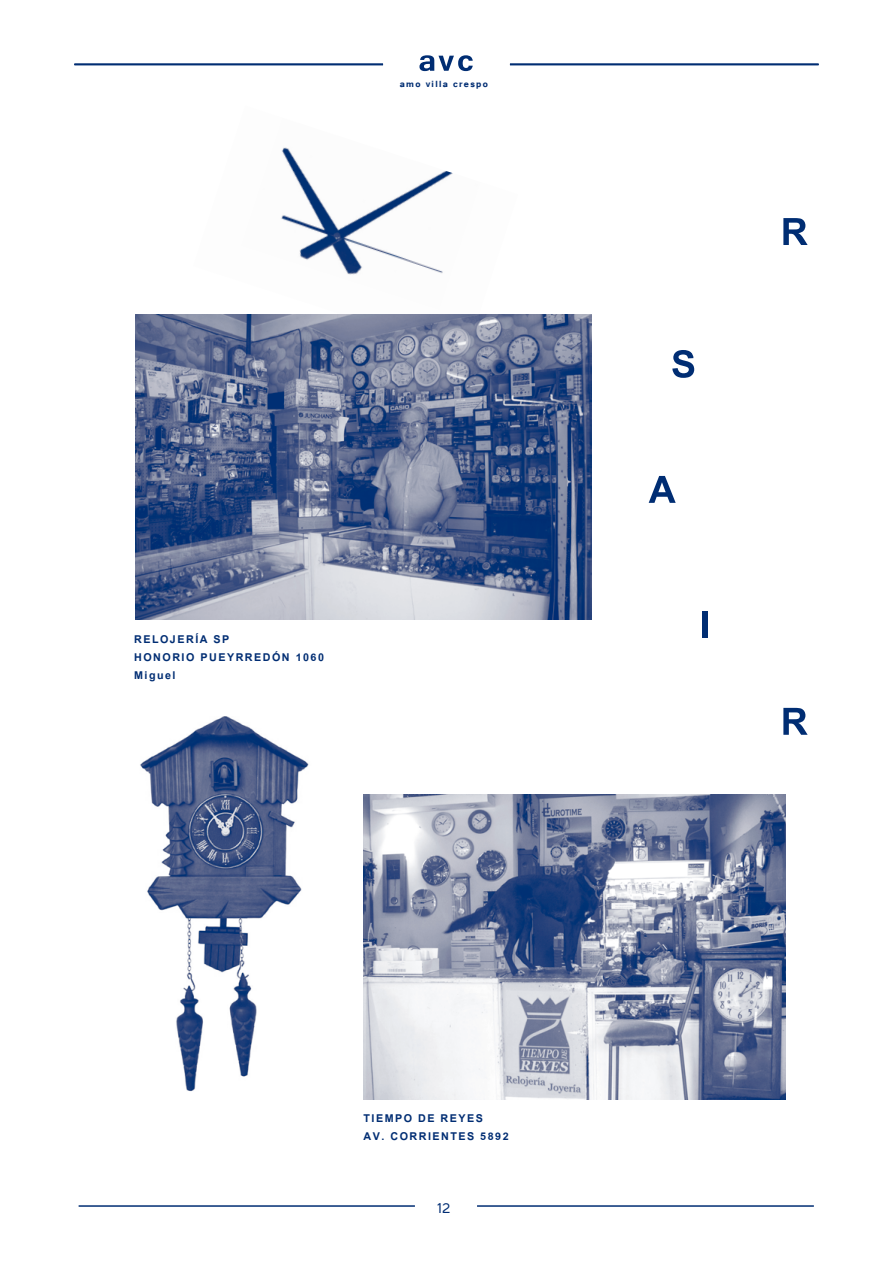
<style>
.page{position:relative;width:893px;height:1263px;background:#fff}
.page>*{position:absolute;margin:0;border:0;box-sizing:border-box;transform-origin:0 0}
.t1{font:700 52.5px "Utsaah";color:#002d73}
.t2{font:18px "Tunga";color:#002d73}
.t3{font:700 15px/18px "Utsaah";letter-spacing:.1em;color:#002d73}
.t4{font:700 11.1px "Tunga";letter-spacing:.12em;color:#002d73}
</style>
<div class="page">
<svg style="left:419px;top:55px;width:54px;height:16px"></svg>
<hr style="left:79px;top:1205px;width:336px;height:2px;background:#002d73">
<hr style="left:477px;top:1205px;width:337px;height:2px;background:#002d73">
<img style="left:281px;top:147px;width:172px;height:128px">
<hr style="left:74px;top:64px;width:309px;height:1px;background:#002d73">
<hr style="left:510px;top:64px;width:309px;height:1px;background:#002d73">
<img style="left:135px;top:314px;width:457px;height:305px">
<img style="left:363px;top:795px;width:423px;height:304px">
<img style="left:140px;top:716px;width:169px;height:376px">
<p class="t4" style="left:400px;top:77px;width:90px">amo villa crespo</p>
<p class="t3" style="left:134px;top:630px;width:97px">RELOJERÍA SP<br>Honorio</p>
<p class="t3" style="left:200px;top:648px;width:10px">pueyrredón</p>
<p class="t3" style="left:296px;top:648px;width:30px">1060</p>
<p class="t3" style="left:134px;top:666px;width:43px">Miguel</p>
<h1 class="t1" style="left:671px;top:338px;width:27px">S</h1>
<h1 class="t1" style="left:649px;top:464px;width:29px">A</h1>
<h1 class="t1" style="left:699px;top:599px;width:12px">I</h1>
<h1 class="t1" style="left:781px;top:206px;width:29px">R</h1>
<h1 class="t1" style="left:781px;top:696px;width:29px">R</h1>
<p class="t3" style="left:363px;top:1110px;width:121px">TIEMPO DE REYES<br>Av. corrientes</p>
<p class="t3" style="left:480px;top:1128px;width:30px">5892</p>
<p class="t2" style="left:437px;top:1196px;width:15px"><sup>x</sup>1 2</p>
</div>
